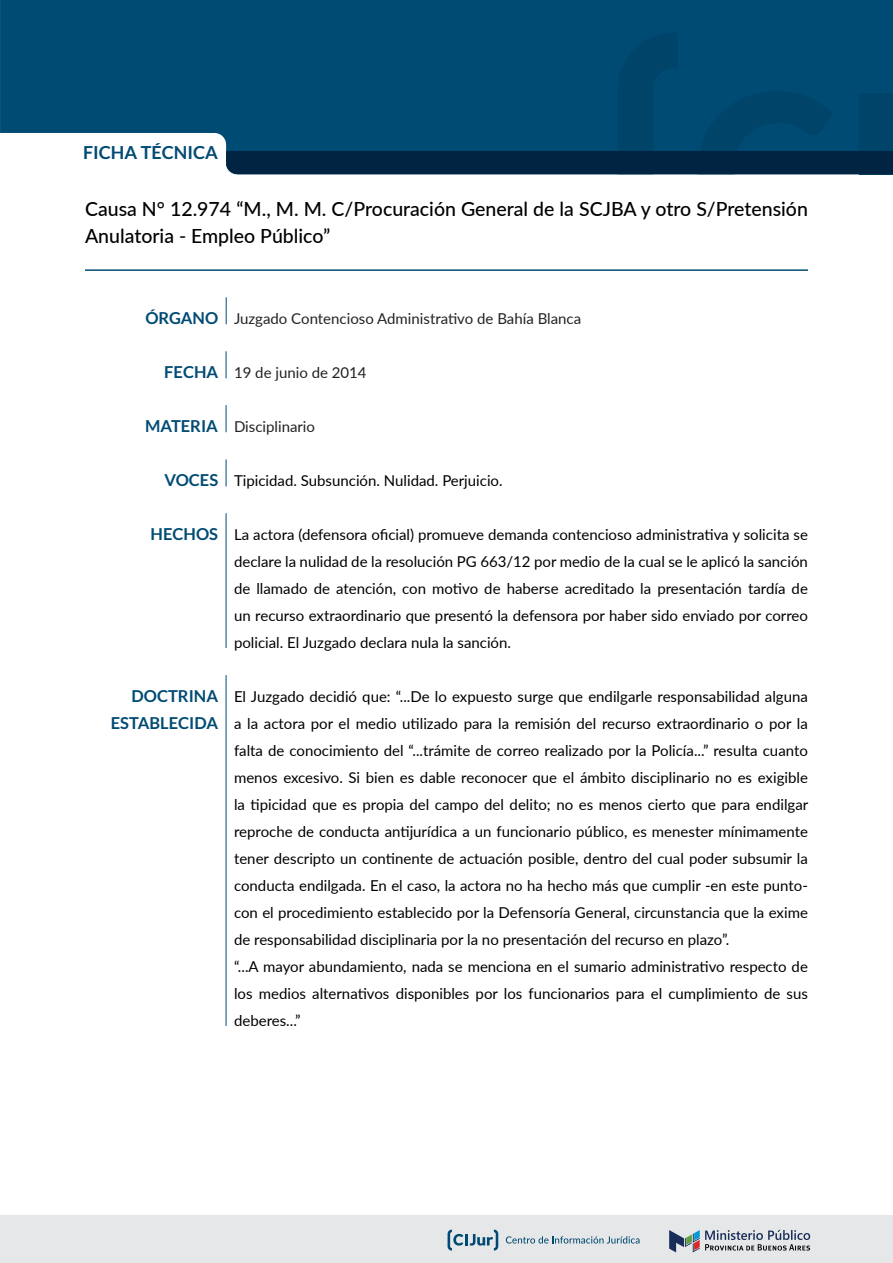
<style>
.page{position:relative;width:893px;height:1263px;background:#fff}
.page>*{position:absolute;margin:0;border:0;box-sizing:border-box;transform-origin:0 0}
.t1{font:500 19.5px/27px "Lato";color:#000}
.t2{font:700 18px "Lato";color:#004b74}
.t3{font:700 16.5px/27px "Lato";color:#004b74;text-align:right}
.t4{font:15px/27px "Lato";color:#000;text-align:justify}
.t5{font:15px "Lato";color:#222}
</style>
<div class="page">
<div style="left:0;top:1215px;width:893px;height:48px;background:#e6e7e8"></div>
<svg style="left:669px;top:1230px;width:141px;height:22px"></svg>
<svg style="left:506px;top:1236px;width:133px;height:7px"></svg>
<svg style="left:448px;top:1229px;width:50px;height:21px"></svg>
<div style="left:0;top:0;width:893px;height:143px;background:#004b74"></div>
<svg style="left:226px;top:32px;width:667px;height:142px;background:#00446b"></svg>
<hr style="left:85px;top:269px;width:723px;height:2px;background:#004b74">
<svg style="left:226px;top:297px;width:1px;height:27px"></svg>
<svg style="left:226px;top:351px;width:1px;height:27px"></svg>
<hr style="left:226px;top:675px;width:1px;height:351px;background:#004b74">
<svg style="left:226px;top:405px;width:1px;height:27px"></svg>
<svg style="left:226px;top:459px;width:1px;height:27px"></svg>
<hr style="left:226px;top:513px;width:1px;height:135px;background:#004b74">
<p class="t2" style="left:83px;top:142px;width:136px">FICHA TÉCNICA</p>
<h1 class="t1" style="left:85px;top:195px;width:724px">Causa N° 12.974 “M., M. M. C/Procuración General de la SCJBA y otro S/Pretensión<br>Anulatoria - Empleo Público”</h1>
<p class="t3" style="left:145px;top:304px;width:74px">ÓRGANO</p>
<p class="t3" style="left:164px;top:358px;width:55px">FECHA</p>
<p class="t3" style="left:145px;top:412px;width:74px">MATERIA</p>
<p class="t3" style="left:164px;top:466px;width:55px">VOCES</p>
<p class="t3" style="left:151px;top:520px;width:69px">HECHOS</p>
<p class="t3" style="left:111px;top:682px;width:109px">DOCTRINA<br>ESTABLECIDA</p>
<p class="t5" style="left:234px;top:308px;width:349px">Juzgado Contencioso Administrativo de Bahía Blanca</p>
<p class="t5" style="left:234px;top:362px;width:134px">19 de junio de 2014</p>
<p class="t5" style="left:234px;top:416px;width:83px">Disciplinario</p>
<p class="t4" style="left:234px;top:466px;width:270px">Tipicidad. Subsunción. Nulidad. Perjuicio.</p>
<p class="t4" style="left:234px;top:520px;width:575px">La actora (defensora oficial) promueve demanda contencioso administrativa y solicita se declare la nulidad de la resolución PG 663/12 por medio de la cual se le aplicó la sanción de llamado de atención, con motivo de haberse acreditado la presentación tardía de un recurso extraordinario que presentó la defensora por haber sido enviado por correo policial. El Juzgado declara nula la sanción.</p>
<p class="t4" style="left:234px;top:682px;width:576px;text-align:left">El Juzgado decidió que: “...De lo expuesto surge que endilgarle responsabilidad alguna a la actora por el medio utilizado para la remisión del recurso extraordinario o por la falta de conocimiento del “...trámite de correo realizado por la Policía...” resulta cuanto menos excesivo. Si bien es dable reconocer que el ámbito disciplinario no es exigible la tipicidad que es propia del campo del delito; no es menos cierto que para endilgar reproche de conducta antijurídica a un funcionario público, es menester mínimamente tener descripto un continente de actuación posible, dentro del cual poder subsumir la conducta endilgada. En el caso, la actora no ha hecho más que cumplir -en este punto&shy;con el procedimiento establecido por la Defensoría General, circunstancia que la exime de responsabilidad disciplinaria por la no presentación del recurso en plazo”.<br>“...A mayor abundamiento, nada se menciona en el sumario administrativo respecto de los medios alternativos disponibles por los funcionarios para el cumplimiento de sus deberes...”</p>
</div>
